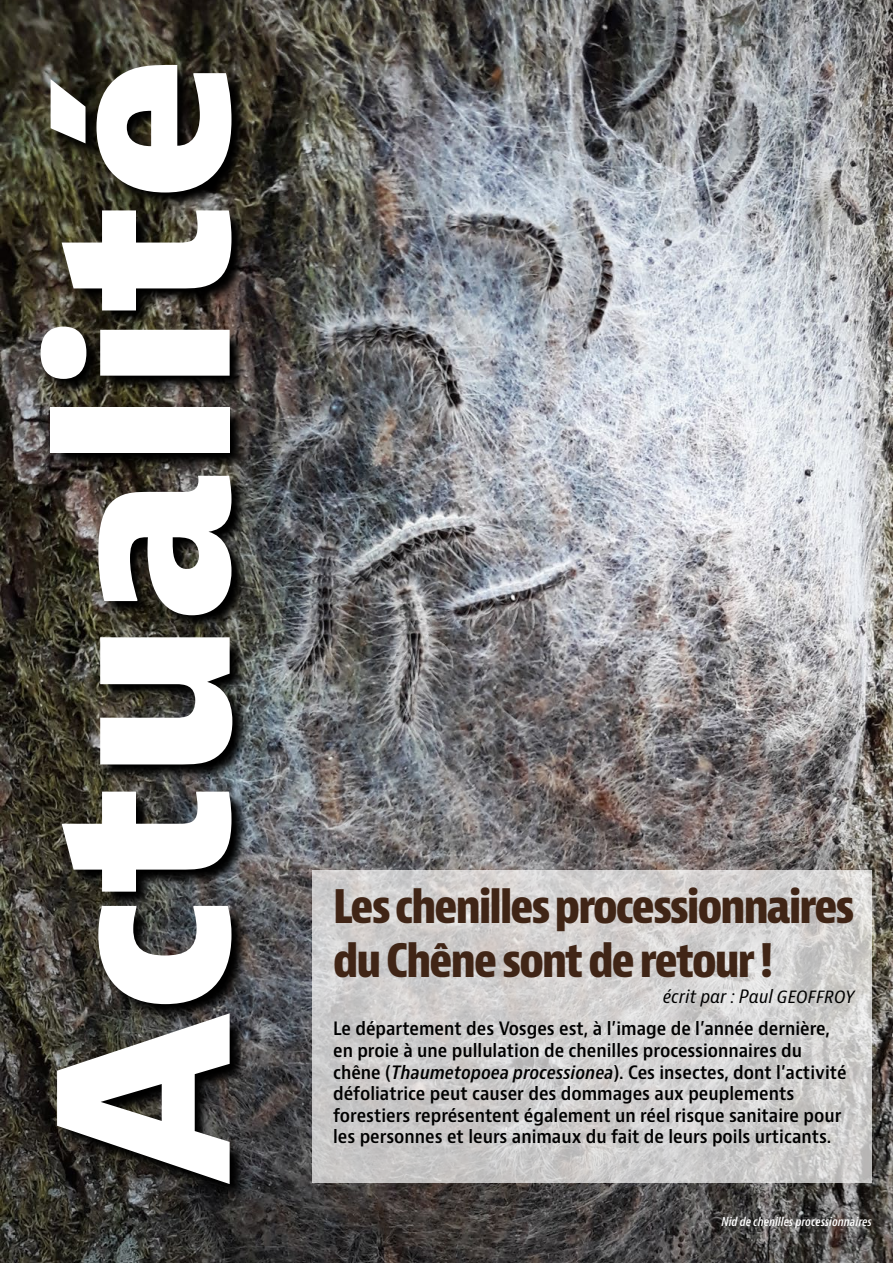
<style>
.page{position:relative;width:893px;height:1263px;background:#fff}
.page>*{position:absolute;margin:0;border:0;box-sizing:border-box;transform-origin:0 0}
.t1{font:800 229.5px "Bernina Sans";color:#fff}
.t2{font:700 condensed 45px/54px "Bernina Sans";letter-spacing:-.04em;color:#402516}
.t3{font:600 condensed 18px/21.6px "Bernino Sans";color:#000}
.t4{font:italic condensed 18px "Bernina Sans";color:#000}
.t5{font:italic 600 condensed 12px "Bernino Sans";color:#fff}
.s1{font-style:italic}
</style>
<div class="page">
<img style="left:0;top:0;width:893px;height:1263px">
<svg style="left:312px;top:870px;width:560px;height:312px;background:#d0cece"></svg>
<svg style="left:41px;top:65px;width:209px;height:1136px;background:#262520"></svg>
<h1 class="t1" style="left:-7px;top:1185px;width:1132px;rotate:-90deg">Actualité</h1>
<h2 class="t2" style="left:333px;top:881px;width:523px">Les chenilles processionnaires du Chêne sont de retour !</h2>
<p class="t4" style="left:663px;top:986px;width:193px">écrit par : Paul GEOFFROY</p>
<p class="t3" style="left:333px;top:1018px;width:515px">Le département des Vosges est, à l’image de l’année dernière, en proie à une pullulation de chenilles processionnaires du chêne (<span class="s1">Thaumetopoea processionea</span>). Ces insectes, dont l’activité défoliatrice peut causer des dommages aux peuplements forestiers représentent également un réel risque sanitaire pour les personnes et leurs animaux du fait de leurs poils urticants.</p>
<p class="t5" style="left:722px;top:1215px;width:152px">Nid de chenilles processionnaires</p>
</div>
